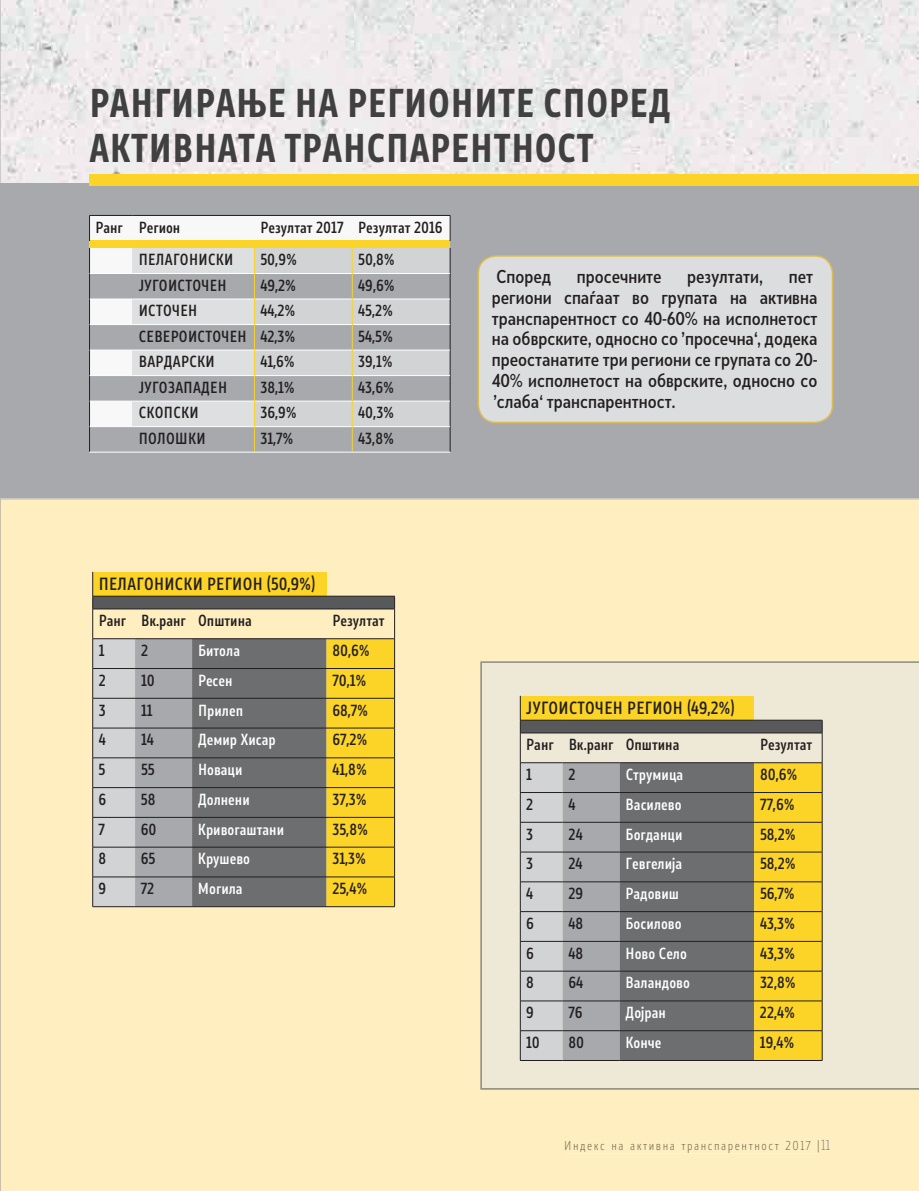
<style>
.page{position:relative;width:919px;height:1191px;background:#fff}
.page>*{position:absolute;margin:0;border:0;box-sizing:border-box;transform-origin:0 0}
.t1{font:700 37.5px/45px "Stobi Sans Cn";letter-spacing:.02em;color:#404041}
.t2{font:500 17.4px/21px "Skola Sans Cn";color:#231f20}
.t3{font:500 16.5px "Stobi Sans Cn";letter-spacing:.02em;color:#231f20}
.t4{font:500 15px "Stobi Sans Cn";color:#231f20}
.t5{font:500 15px "Stobi Sans Cn";color:#fff}
.t6{font:500 15px "Stobi Sans Cn";letter-spacing:.02em;color:#231f20}
.t7{font:300 12px "Stobi Sans Cn";letter-spacing:.13em;color:#6c6147}
.s1{font-size:13.5px;color:#685297}
</style>
<div class="page">
<div style="left:0;top:499px;width:918px;height:691px;background:#feeec0"></div>
<div style="left:481px;top:662px;width:437px;height:426px;background:#eee8d6"></div>
<img style="left:0;top:0;width:918px;height:183px">
<div style="left:0;top:183px;width:918px;height:314px;background:#a7a9ac"></div>
<div style="left:89px;top:241px;width:361px;height:7px;background:#fcd428"></div>
<svg style="left:89px;top:215px;width:362px;height:26px;background:#eeede7"></svg>
<hr style="left:89px;top:452px;width:44px;height:1px;background:#fff">
<hr style="left:133px;top:452px;width:317px;height:1px;background:#fff">
<svg style="left:89px;top:248px;width:362px;height:204px"></svg>
<div style="left:478px;top:256px;width:354px;height:166px;background:#dcddde;border-radius:18px"></div>
<div style="left:477px;top:255px;width:356px;height:168px;border:2px solid #ddbd51;border-radius:18px"></div>
<svg style="left:92px;top:572px;width:303px;height:334px;background:#aba177"></svg>
<hr style="left:92px;top:906px;width:43px;height:1px;background:#231f20">
<hr style="left:135px;top:906px;width:260px;height:1px;background:#231f20">
<svg style="left:520px;top:696px;width:302px;height:364px;background:#aba27a"></svg>
<hr style="left:520px;top:1060px;width:42px;height:1px;background:#231f20">
<hr style="left:562px;top:1060px;width:57px;height:1px;background:#231f20">
<hr style="left:754px;top:1060px;width:68px;height:1px;background:#231f20">
<hr style="left:619px;top:762px;width:135px;height:1px;background:#231f20">
<hr style="left:619px;top:792px;width:135px;height:1px;background:#231f20">
<hr style="left:619px;top:822px;width:135px;height:1px;background:#231f20">
<hr style="left:619px;top:851px;width:135px;height:1px;background:#231f20">
<hr style="left:619px;top:881px;width:135px;height:1px;background:#231f20">
<hr style="left:619px;top:911px;width:135px;height:1px;background:#231f20">
<hr style="left:619px;top:941px;width:135px;height:1px;background:#231f20">
<hr style="left:619px;top:971px;width:135px;height:1px;background:#231f20">
<hr style="left:619px;top:1000px;width:135px;height:1px;background:#231f20">
<hr style="left:619px;top:1030px;width:135px;height:1px;background:#231f20">
<hr style="left:619px;top:1060px;width:135px;height:1px;background:#231f20">
<div style="left:89px;top:174px;width:829px;height:12px;background:#fcd428"></div>
<h1 class="t1" style="left:89px;top:85px;width:583px">РАНГИРАЊЕ НА РЕГИОНИТЕ СПОРЕД<br>АКТИВНАТА ТРАНСПАРЕНТНОСТ</h1>
<p class="t4" style="left:95px;top:221px;width:86px">Ранг Регион</p>
<p class="t4" style="left:260px;top:221px;width:183px">Резултат 2017 Резултат 2016</p>
<p class="t6" style="left:139px;top:254px;width:96px">ПЕЛАГОНИСКИ</p>
<p class="t4" style="left:260px;top:254px;width:38px">50,9%</p>
<p class="t4" style="left:358px;top:254px;width:38px">50,8%</p>
<p class="t6" style="left:139px;top:279px;width:89px">ЈУГОИСТОЧЕН</p>
<p class="t4" style="left:260px;top:279px;width:37px">49,2%</p>
<p class="t4" style="left:358px;top:279px;width:38px">49,6%</p>
<p class="t6" style="left:139px;top:305px;width:60px">ИСТОЧЕН</p>
<p class="t4" style="left:260px;top:305px;width:36px">44,2%</p>
<p class="t4" style="left:358px;top:305px;width:36px">45,2%</p>
<p class="t6" style="left:139px;top:330px;width:158px">СЕВЕРОИСТОЧЕН 42,3%</p>
<p class="t4" style="left:358px;top:330px;width:36px">54,5%</p>
<p class="t6" style="left:139px;top:356px;width:77px">ВАРДАРСКИ</p>
<p class="t4" style="left:260px;top:356px;width:36px">41,6%</p>
<p class="t4" style="left:358px;top:356px;width:36px">39,1%</p>
<p class="t6" style="left:139px;top:381px;width:90px">ЈУГОЗАПАДЕН</p>
<p class="t4" style="left:260px;top:381px;width:36px">38,1%</p>
<p class="t4" style="left:358px;top:381px;width:37px">43,6%</p>
<p class="t6" style="left:139px;top:407px;width:61px">СКОПСКИ</p>
<p class="t4" style="left:260px;top:407px;width:38px">36,9%</p>
<p class="t4" style="left:358px;top:407px;width:37px">40,3%</p>
<p class="t6" style="left:139px;top:433px;width:68px">ПОЛОШКИ</p>
<p class="t4" style="left:260px;top:433px;width:34px">31,7%</p>
<p class="t4" style="left:358px;top:433px;width:37px">43,8%</p>
<p class="t2" style="left:496px;top:266px;width:56px">Според</p>
<p class="t2" style="left:576px;top:266px;width:86px">просечните</p>
<p class="t2" style="left:687px;top:266px;width:78px">резултати,</p>
<p class="t2" style="left:492px;top:266px;width:327px;text-indent:297px">пет региони спаѓаат во групата на активна транспарентност со 40-60% на исполнетост на обврските, односно со ’просечна‘, додека преостанатите три региони се групата со 20- 40% исполнетост на обврските, односно со ’слаба‘ транспарентност.</p>
<p class="t3" style="left:99px;top:578px;width:218px">ПЕЛАГОНИСКИ РЕГИОН (50,9%)</p>
<p class="t4" style="left:99px;top:615px;width:155px">Ранг Вк.ранг Општина</p>
<p class="t4" style="left:332px;top:615px;width:54px">Резултат</p>
<p class="t4" style="left:99px;top:644px;width:7px">1</p>
<p class="t4" style="left:141px;top:644px;width:9px">2</p>
<p class="t5" style="left:198px;top:644px;width:44px">Битола</p>
<p class="t4" style="left:332px;top:644px;width:39px">80,6%</p>
<p class="t4" style="left:99px;top:674px;width:9px">2</p>
<p class="t4" style="left:141px;top:674px;width:15px">10</p>
<p class="t5" style="left:198px;top:674px;width:36px">Ресен</p>
<p class="t4" style="left:332px;top:674px;width:35px">70,1%</p>
<p class="t4" style="left:99px;top:704px;width:8px">3</p>
<p class="t4" style="left:141px;top:704px;width:13px">11</p>
<p class="t5" style="left:198px;top:704px;width:47px">Прилеп</p>
<p class="t4" style="left:332px;top:704px;width:37px">68,7%</p>
<p class="t4" style="left:99px;top:734px;width:9px">4</p>
<p class="t4" style="left:141px;top:734px;width:14px">14</p>
<p class="t5" style="left:198px;top:734px;width:79px">Демир Хисар</p>
<p class="t4" style="left:332px;top:734px;width:36px">67,2%</p>
<p class="t4" style="left:99px;top:764px;width:8px">5</p>
<p class="t4" style="left:141px;top:764px;width:15px">55</p>
<p class="t5" style="left:198px;top:764px;width:46px">Новаци</p>
<p class="t4" style="left:332px;top:764px;width:36px">41,8%</p>
<p class="t4" style="left:99px;top:793px;width:9px">6</p>
<p class="t4" style="left:141px;top:793px;width:16px">58</p>
<p class="t5" style="left:198px;top:793px;width:53px">Долнени</p>
<p class="t4" style="left:332px;top:793px;width:36px">37,3%</p>
<p class="t4" style="left:99px;top:823px;width:8px">7</p>
<p class="t4" style="left:141px;top:823px;width:17px">60</p>
<p class="t5" style="left:198px;top:823px;width:88px">Кривогаштани</p>
<p class="t4" style="left:332px;top:823px;width:37px">35,8%</p>
<p class="t4" style="left:99px;top:853px;width:9px">8</p>
<p class="t4" style="left:141px;top:853px;width:16px">65</p>
<p class="t5" style="left:198px;top:853px;width:54px">Крушево</p>
<p class="t4" style="left:332px;top:853px;width:35px">31,3%</p>
<p class="t4" style="left:99px;top:883px;width:9px">9</p>
<p class="t4" style="left:141px;top:883px;width:15px">72</p>
<p class="t5" style="left:198px;top:883px;width:46px">Могила</p>
<p class="t4" style="left:332px;top:883px;width:36px">25,4%</p>
<p class="t3" style="left:526px;top:702px;width:210px">ЈУГОИСТОЧЕН РЕГИОН (49,2%)</p>
<p class="t4" style="left:526px;top:739px;width:155px">Ранг Вк.ранг Општина</p>
<p class="t4" style="left:760px;top:739px;width:54px">Резултат</p>
<p class="t4" style="left:526px;top:768px;width:7px">1</p>
<p class="t4" style="left:568px;top:768px;width:9px">2</p>
<p class="t5" style="left:625px;top:768px;width:59px">Струмица</p>
<p class="t4" style="left:760px;top:768px;width:39px">80,6%</p>
<p class="t4" style="left:526px;top:798px;width:9px">2</p>
<p class="t4" style="left:568px;top:798px;width:9px">4</p>
<p class="t5" style="left:625px;top:798px;width:57px">Василево</p>
<p class="t4" style="left:760px;top:798px;width:36px">77,6%</p>
<p class="t4" style="left:526px;top:828px;width:8px">3</p>
<p class="t4" style="left:568px;top:828px;width:16px">24</p>
<p class="t5" style="left:625px;top:828px;width:58px">Богданци</p>
<p class="t4" style="left:760px;top:828px;width:37px">58,2%</p>
<p class="t4" style="left:526px;top:858px;width:8px">3</p>
<p class="t4" style="left:568px;top:858px;width:16px">24</p>
<p class="t5" style="left:625px;top:858px;width:58px">Гевгелија</p>
<p class="t4" style="left:760px;top:858px;width:37px">58,2%</p>
<p class="t4" style="left:526px;top:887px;width:9px">4</p>
<p class="t4" style="left:568px;top:887px;width:16px">29</p>
<p class="t5" style="left:625px;top:887px;width:55px">Радовиш</p>
<p class="t4" style="left:760px;top:887px;width:36px">56,7%</p>
<p class="t4" style="left:526px;top:917px;width:9px">6</p>
<p class="t4" style="left:568px;top:917px;width:16px">48</p>
<p class="t5" style="left:625px;top:917px;width:58px">Босилово</p>
<p class="t4" style="left:760px;top:917px;width:36px">43,3%</p>
<p class="t4" style="left:526px;top:947px;width:9px">6</p>
<p class="t4" style="left:568px;top:947px;width:16px">48</p>
<p class="t5" style="left:625px;top:947px;width:63px">Ново Село</p>
<p class="t4" style="left:760px;top:947px;width:36px">43,3%</p>
<p class="t4" style="left:526px;top:977px;width:9px">8</p>
<p class="t4" style="left:568px;top:977px;width:16px">64</p>
<p class="t5" style="left:625px;top:977px;width:66px">Валандово</p>
<p class="t4" style="left:760px;top:977px;width:37px">32,8%</p>
<p class="t4" style="left:526px;top:1007px;width:9px">9</p>
<p class="t4" style="left:568px;top:1007px;width:15px">76</p>
<p class="t5" style="left:625px;top:1007px;width:42px">Дојран</p>
<p class="t4" style="left:760px;top:1007px;width:36px">22,4%</p>
<p class="t4" style="left:526px;top:1036px;width:15px">10</p>
<p class="t4" style="left:568px;top:1036px;width:17px">80</p>
<p class="t5" style="left:625px;top:1036px;width:37px">Конче</p>
<p class="t4" style="left:759px;top:1036px;width:36px">19,4%</p>
<p class="t7" style="left:564px;top:1137px;width:267px">Индекс на активна транспарентност 2017 |<span class="s1">11</span></p>
</div>
